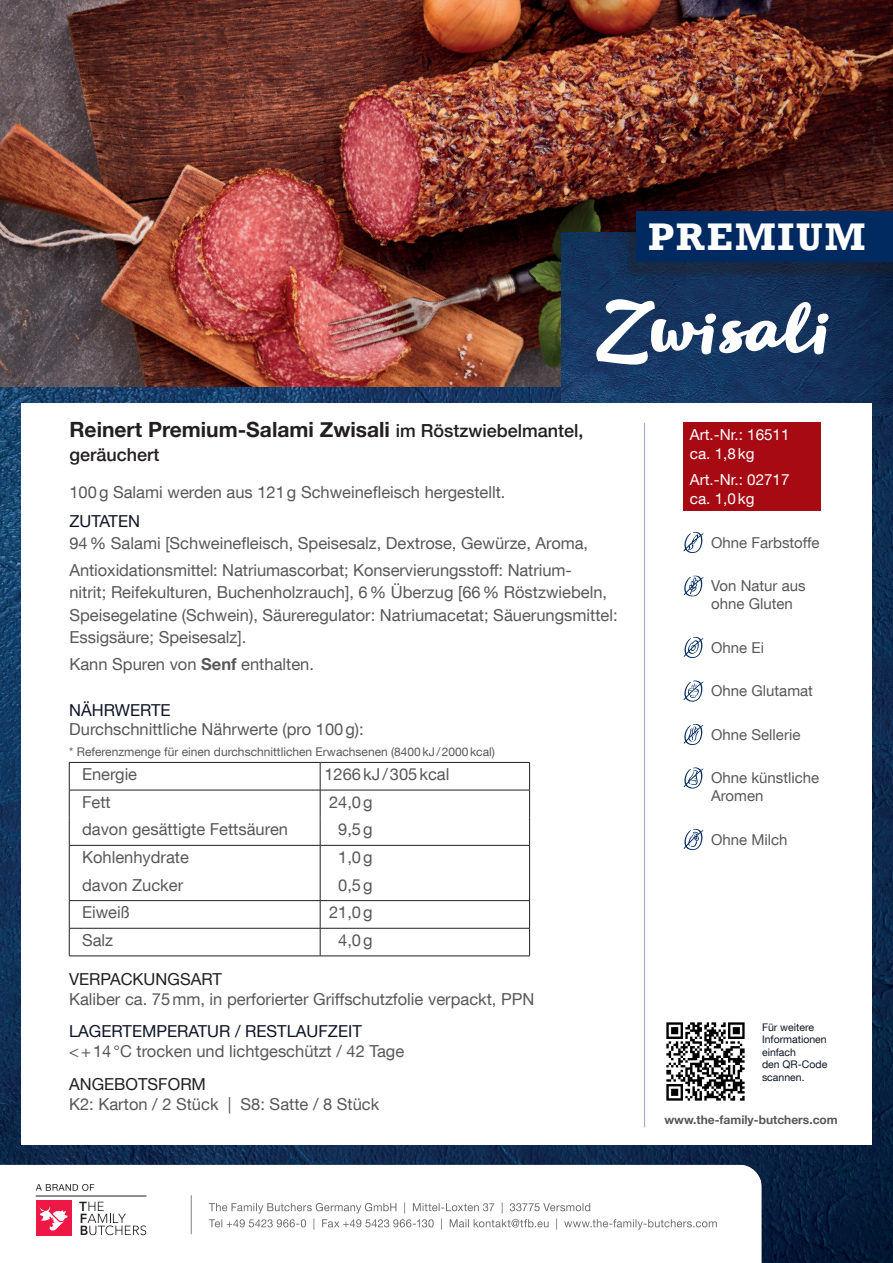
<style>
.page{position:relative;width:893px;height:1263px;background:#fff}
.page>*{position:absolute;margin:0;border:0;box-sizing:border-box;transform-origin:0 0}
.t1{font:italic 700 72px "Lifehack";color:#fff}
.t2{font:700 36.15px "Rockwell";letter-spacing:.06em;color:#fff}
.t3{font:700 21px "Helvetica Neue";color:#231f20}
.t4{font:500 18px "Helvetica Neue";color:#231f20}
.Zutaten{font:16.5px/19.8px "Helvetica Neue LT Com";color:#57585a}
.t5{font:15.3px/18.3px "Helvetica Neue LT Com";color:#fff}
.t6{font:15px/18px "Helvetica Neue LT Com";color:#57585a}
.t7{font:12px "Helvetica Neue LT Com";color:#57585a}
.Typo_Adresse{font:700 12px "Helvetica Neue";color:#57585a}
.t8{font:10.5px/12.6px "Helvetica Neue LT Com";color:#0e1525}
.s1{font-weight:500;font-size:18px}
.s2{color:#0e1525}
.s3{font-family:"Helvetica Neue";font-weight:700}
.s4{color:#231f20}
</style>
<div class="page">
<img style="left:0;top:387px;width:893px;height:876px">
<img style="left:1px;top:387px;width:493px;height:78px">
<img style="left:0;top:0;width:893px;height:387px">
<img style="left:561px;top:233px;width:332px;height:183px">
<div style="left:21px;top:403px;width:851px;height:741px;background:#fff"></div>
<hr style="left:644px;top:423px;width:1px;height:704px;background:#8fa8c2">
<img style="left:666px;top:1022px;width:79px;height:79px">
<div style="left:624px;top:219px;width:269px;height:59px;background:#231f20;opacity:.4"></div>
<div style="left:637px;top:211px;width:256px;height:50px;background:#002a60"></div>
<hr style="left:69px;top:762px;width:251px;height:1px;background:#231f20">
<hr style="left:320px;top:762px;width:210px;height:1px;background:#231f20">
<hr style="left:69px;top:790px;width:251px;height:1px;background:#231f20">
<hr style="left:320px;top:790px;width:210px;height:1px;background:#231f20">
<hr style="left:69px;top:845px;width:251px;height:1px;background:#231f20">
<hr style="left:320px;top:845px;width:210px;height:1px;background:#231f20">
<hr style="left:69px;top:900px;width:251px;height:1px;background:#231f20">
<hr style="left:320px;top:900px;width:210px;height:1px;background:#231f20">
<hr style="left:69px;top:928px;width:251px;height:1px;background:#231f20">
<svg style="left:69px;top:763px;width:1px;height:193px"></svg>
<hr style="left:320px;top:928px;width:210px;height:1px;background:#231f20">
<svg style="left:320px;top:763px;width:1px;height:193px"></svg>
<svg style="left:529px;top:763px;width:1px;height:193px"></svg>
<hr style="left:69px;top:956px;width:251px;height:1px;background:#231f20">
<hr style="left:320px;top:956px;width:210px;height:1px;background:#231f20">
<div style="left:683px;top:422px;width:137px;height:89px;background:#a70a12"></div>
<svg style="left:683px;top:532px;width:21px;height:21px"></svg>
<svg style="left:684px;top:767px;width:19px;height:21px"></svg>
<svg style="left:684px;top:724px;width:19px;height:21px"></svg>
<svg style="left:684px;top:637px;width:19px;height:21px"></svg>
<svg style="left:683px;top:680px;width:21px;height:22px"></svg>
<svg style="left:683px;top:575px;width:21px;height:21px"></svg>
<svg style="left:684px;top:829px;width:19px;height:21px"></svg>
<svg style="left:0;top:1165px;width:762px;height:98px"></svg>
<div style="left:36px;top:1200px;width:35px;height:36px;background:#ed1845"></div>
<svg style="left:40px;top:1206px;width:28px;height:25px"></svg>
<svg style="left:79px;top:1202px;width:67px;height:33px"></svg>
<hr style="left:36px;top:1196px;width:110px;height:1px;background:#231f20">
<svg style="left:36px;top:1184px;width:58px;height:7px"></svg>
<hr style="left:191px;top:1195px;width:1px;height:39px;background:#808285">
<svg style="left:209px;top:1202px;width:508px;height:28px"></svg>
<p class="t2" style="left:648px;top:213px;width:219px">PREMIUM</p>
<p class="t1" style="left:594px;top:275px;width:235px">Zwisali</p>
<p class="t3" style="left:69px;top:413px;width:516px">Reinert Premium-Salami Zwisali <span class="s1">im Röstzwiebelmantel,</span></p>
<p class="t4" style="left:69px;top:440px;width:92px">geräuchert</p>
<p class="Zutaten" style="left:69px;top:482px;width:438px">100 g Salami werden aus 121 g Schweinefleisch hergestellt.</p>
<p class="Zutaten" style="left:69px;top:509px;width:520px;line-height:22.5px"><span class="s2">ZUTATEN<br></span>94 % Salami [Schweinefleisch, Speisesalz, Dextrose, Gewürze, Aroma,</p>
<p class="Zutaten" style="left:69px;top:558px;width:550px;line-height:22.5px">Antioxidationsmittel: Natriumascorbat; Konservierungsstoff: Natrium-<br>nitrit; Reifekulturen, Buchenholzrauch], 6 % Überzug [66 % Röstzwiebeln, Speisegelatine (Schwein), Säureregulator: Natriumacetat; Säuerungsmittel:<br>Essigsäure; Speisesalz].</p>
<p class="Zutaten" style="left:69px;top:654px;width:246px">Kann Spuren von <span class="s3">Senf</span> enthalten.</p>
<p class="Zutaten" style="left:69px;top:699px;width:296px"><span class="s2">NÄHRWERTE<br></span>Durchschnittliche Nährwerte (pro 100g):</p>
<p class="t7" style="left:69px;top:745px;width:427px">* Referenzmenge für einen durchschnittlichen Erwachsenen (8400kJ/2000kcal)</p>
<p class="Zutaten" style="left:82px;top:764px;width:57px">Energie</p>
<p class="Zutaten" style="left:324px;top:764px;width:127px">1266kJ/305kcal</p>
<p class="Zutaten" style="left:82px;top:792px;width:30px">Fett</p>
<p class="Zutaten" style="left:329px;top:792px;width:45px">24,0g</p>
<p class="Zutaten" style="left:82px;top:819px;width:207px">davon gesättigte Fettsäuren</p>
<p class="Zutaten" style="left:338px;top:819px;width:36px">9,5g</p>
<p class="Zutaten" style="left:82px;top:847px;width:108px">Kohlenhydrate</p>
<p class="Zutaten" style="left:338px;top:847px;width:36px">1,0g</p>
<p class="Zutaten" style="left:82px;top:874px;width:103px">davon Zucker</p>
<p class="Zutaten" style="left:338px;top:874px;width:36px">0,5g</p>
<p class="Zutaten" style="left:82px;top:902px;width:49px">Eiweiß</p>
<p class="Zutaten" style="left:329px;top:902px;width:45px">21,0g</p>
<p class="Zutaten" style="left:82px;top:930px;width:33px">Salz</p>
<p class="Zutaten" style="left:338px;top:930px;width:36px">4,0g</p>
<p class="Zutaten" style="left:69px;top:969px;width:467px"><span class="s4">VERPACKUNGSART<br></span>Kaliber ca. 75 mm, in perforierter Griffschutzfolie verpackt, PPN</p>
<p class="Zutaten" style="left:69px;top:1021px;width:337px"><span class="s2">LAGERTEMPERATUR / RESTLAUFZEIT </span>&lt;+14°C trocken und lichtgeschützt / 42 Tage</p>
<p class="Zutaten" style="left:69px;top:1073px;width:312px"><span class="s4">ANGEBOTSFORM<br></span>K2: Karton / 2 Stück | S8: Satte / 8 Stück</p>
<p class="t5" style="left:690px;top:425px;width:101px">Art.-Nr.: 16511 ca. 1,8kg</p>
<p class="t5" style="left:690px;top:470px;width:101px">Art.-Nr.: 02717 ca. 1,0kg</p>
<p class="t6" style="left:711px;top:533px;width:110px">Ohne Farbstoffe</p>
<p class="t6" style="left:711px;top:576px;width:96px">Von Natur aus ohne Gluten</p>
<p class="t6" style="left:711px;top:638px;width:54px">Ohne Ei</p>
<p class="t6" style="left:711px;top:682px;width:103px">Ohne Glutamat</p>
<p class="t6" style="left:711px;top:725px;width:91px">Ohne Sellerie</p>
<p class="t6" style="left:711px;top:769px;width:110px">Ohne künstliche<br>Aromen</p>
<p class="t6" style="left:711px;top:830px;width:78px">Ohne Milch</p>
<p class="t8" style="left:762px;top:1020px;width:67px">Für weitere<br>Informationen einfach<br>den QR-Code scannen.</p>
<p class="Typo_Adresse" style="left:664px;top:1110px;width:175px">www.the-family-butchers.com</p>
</div>
